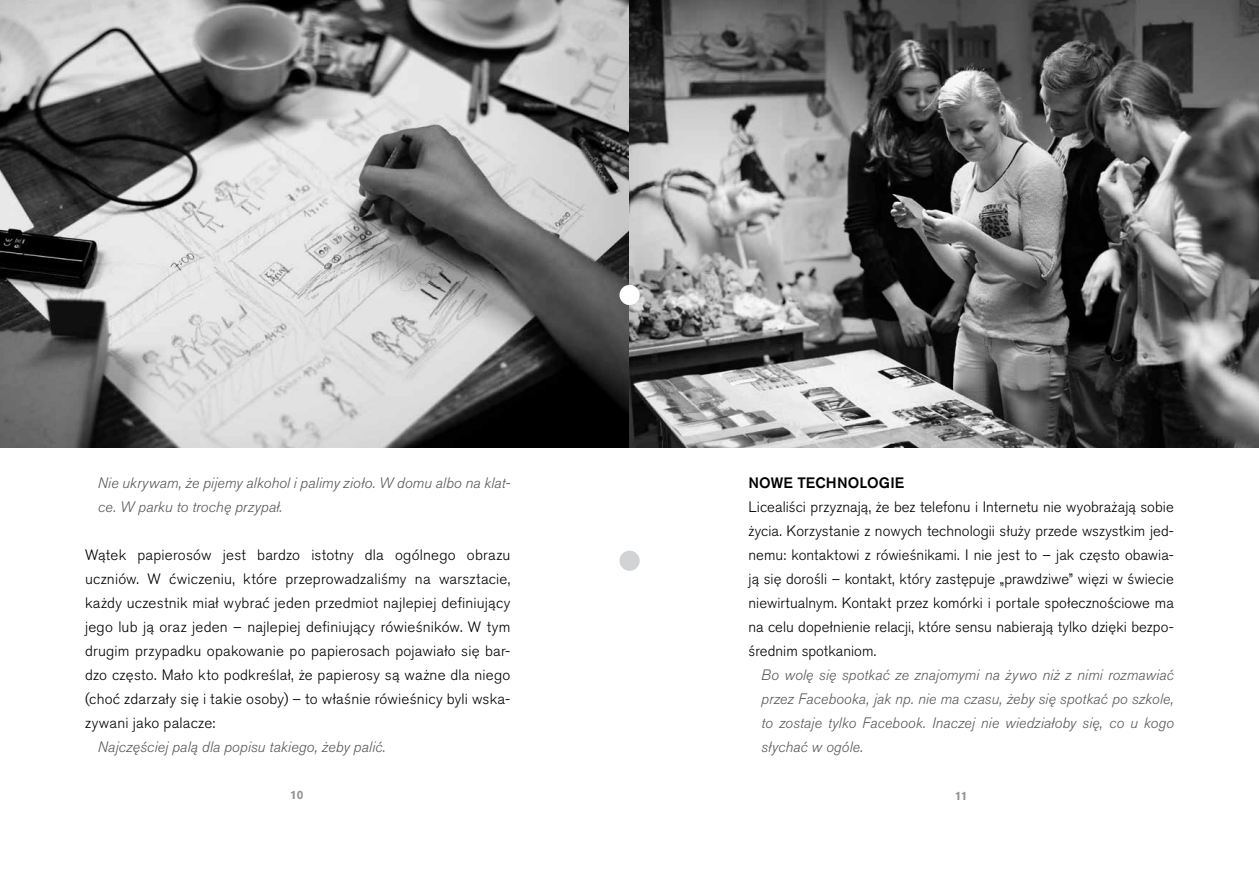
<style>
.page{position:relative;width:1259px;height:893px;background:#fff}
.page>*{position:absolute;margin:0;border:0;box-sizing:border-box;transform-origin:0 0}
.t1{font:300 15px/24px "Akzidenz Grotesk Pro";letter-spacing:.01em;color:#000;text-align:justify}
.t2{font:italic 300 15px/24px "Akzidenz Grotesk Pro";letter-spacing:.005em;color:#58595b}
.t3{font:500 15px "Akzidenz Grotesk Pro";letter-spacing:.01em;color:#000}
.t4{font:700 12px "Akzidenz Grotesk Pro";color:#939598}
</style>
<div class="page">
<img style="left:0;top:0;width:1259px;height:447px">
<div style="left:619px;top:285px;width:20px;height:20px;background:#fff;border-radius:50%"></div>
<div style="left:619px;top:551px;width:20px;height:20px;background:#d1d3d4;border-radius:50%"></div>
<p class="t2" style="left:98px;top:470px;width:414px">Nie ukrywam, że pijemy alkohol i palimy zioło. W domu albo na klat&shy;ce. W parku to trochę przypał.</p>
<p class="t1" style="left:85px;top:542px;width:427px">Wątek papierosów jest bardzo istotny dla ogólnego obrazu uczniów. W ćwiczeniu, które przeprowadzaliśmy na warsztacie, każdy uczestnik miał wybrać jeden przedmiot najlepiej definiujący jego lub ją oraz jeden – najlepiej definiujący rówieśników. W tym drugim przypadku opakowanie po papierosach pojawiało się bar&shy;dzo często. Mało kto podkreślał, że papierosy są ważne dla niego (choć zdarzały się i takie osoby) – to właśnie rówieśnicy byli wska&shy;zywani jako palacze:</p>
<p class="t2" style="left:98px;top:734px;width:289px">Najczęściej palą dla popisu takiego, żeby palić.</p>
<p class="t3" style="left:748px;top:473px;width:157px">NOWE TECHNOLOGIE</p>
<p class="t1" style="left:748px;top:494px;width:427px">Licealiści przyznają, że bez telefonu i Internetu nie wyobrażają sobie życia. Korzystanie z nowych technologii służy przede wszystkim jed&shy;nemu: kontaktowi z rówieśnikami. I nie jest to – jak często obawia&shy;ją się dorośli – kontakt, który zastępuje „prawdziwe” więzi w świecie niewirtualnym. Kontakt przez komórki i portale społecznościowe ma na celu dopełnienie relacji, które sensu nabierają tylko dzięki bezpo&shy;średnim spotkaniom.</p>
<p class="t2" style="left:761px;top:662px;width:414px;text-align:justify">Bo wolę się spotkać ze znajomymi na żywo niż z nimi rozmawiać przez Facebooka, jak np. nie ma czasu, żeby się spotkać po szkole, to zostaje tylko Facebook. Inaczej nie wiedziałoby się, co u kogo słychać w ogóle.</p>
<p class="t4" style="left:290px;top:787px;width:15px">10</p>
<p class="t4" style="left:954px;top:788px;width:14px">11</p>
</div>
